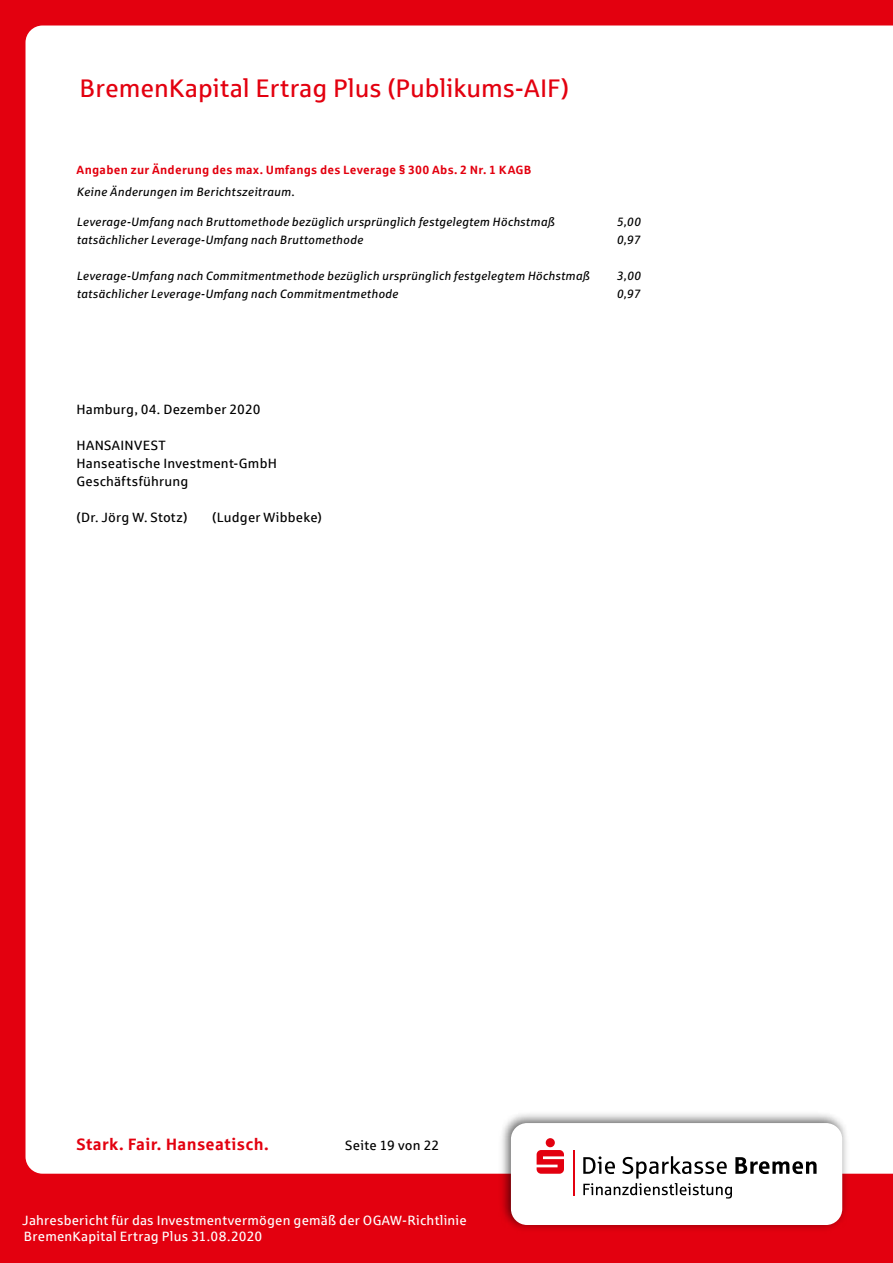
<style>
.page{position:relative;width:893px;height:1263px;background:#e3000f}
.page>*{position:absolute;margin:0;border:0;box-sizing:border-box;transform-origin:0 0}
.t1{font:25.5px "Sparkasse Rg";color:#e3000f}
.t2{font:700 16.5px "Sparkasse Rg";letter-spacing:.015em;color:#e3000f}
.t3{font:13.5px/18px "Sparkasse Rg";letter-spacing:.015em;color:#000}
.t4{font:13.5px/16.2px "Sparkasse Rg";letter-spacing:.015em;color:#fff}
.t5{font:italic 12px "Sparkasse Rg";letter-spacing:.015em;color:#000}
.t6{font:700 12px "Sparkasse Rg";letter-spacing:.02em;color:#e3000f}
</style>
<div class="page">
<div style="left:26px;top:26px;width:867px;height:1148px;background:#fff"></div>
<img style="left:496px;top:1108px;width:357px;height:121px">
<div style="left:511px;top:1123px;width:331px;height:102px;background:#fff;border-radius:16px"></div>
<div style="left:546px;top:1138px;width:9px;height:9px;background:#e3000f;border-radius:50%"></div>
<svg style="left:537px;top:1150px;width:27px;height:24px"></svg>
<svg style="left:583px;top:1156px;width:233px;height:42px"></svg>
<hr style="left:573px;top:1150px;width:2px;height:45px;background:#e3000f">
<h1 class="t1" style="left:80px;top:72px;width:491px">BremenKapital Ertrag Plus (Publikums-AIF)</h1>
<p class="t6" style="left:77px;top:162px;width:457px">Angaben zur Änderung des max. Umfangs des Leverage § 300 Abs. 2 Nr. 1 KAGB</p>
<p class="t5" style="left:77px;top:185px;width:219px">Keine Änderungen im Berichtszeitraum.</p>
<p class="t5" style="left:77px;top:215px;width:479px">Leverage-Umfang nach Bruttomethode bezüglich ursprünglich festgelegtem Höchstmaß</p>
<p class="t5" style="left:617px;top:215px;width:26px">5,00</p>
<p class="t5" style="left:77px;top:233px;width:288px">tatsächlicher Leverage-Umfang nach Bruttomethode</p>
<p class="t5" style="left:617px;top:233px;width:25px">0,97</p>
<p class="t5" style="left:77px;top:269px;width:515px">Leverage-Umfang nach Commitmentmethode bezüglich ursprünglich festgelegtem Höchstmaß</p>
<p class="t5" style="left:617px;top:269px;width:26px">3,00</p>
<p class="t5" style="left:77px;top:287px;width:323px">tatsächlicher Leverage-Umfang nach Commitmentmethode</p>
<p class="t5" style="left:617px;top:287px;width:25px">0,97</p>
<p class="t3" style="left:77px;top:400px;width:185px">Hamburg, 04. Dezember 2020</p>
<p class="t3" style="left:77px;top:436px;width:202px">HANSAINVEST<br>Hanseatische Investment-GmbH<br>Geschäftsführung</p>
<p class="t3" style="left:77px;top:508px;width:112px">(Dr. Jörg W. Stotz)</p>
<p class="t3" style="left:212px;top:508px;width:111px">(Ludger Wibbeke)</p>
<h2 class="t2" style="left:76px;top:1133px;width:194px">Stark. Fair. Hanseatisch.</h2>
<p class="t3" style="left:345px;top:1136px;width:96px">Seite 19 von 22</p>
<p class="t4" style="left:22px;top:1212px;width:446px">Jahresbericht für das Investmentvermögen gemäß der OGAW-Richtlinie<br>BremenKapital Ertrag Plus 31.08.2020</p>
</div>
